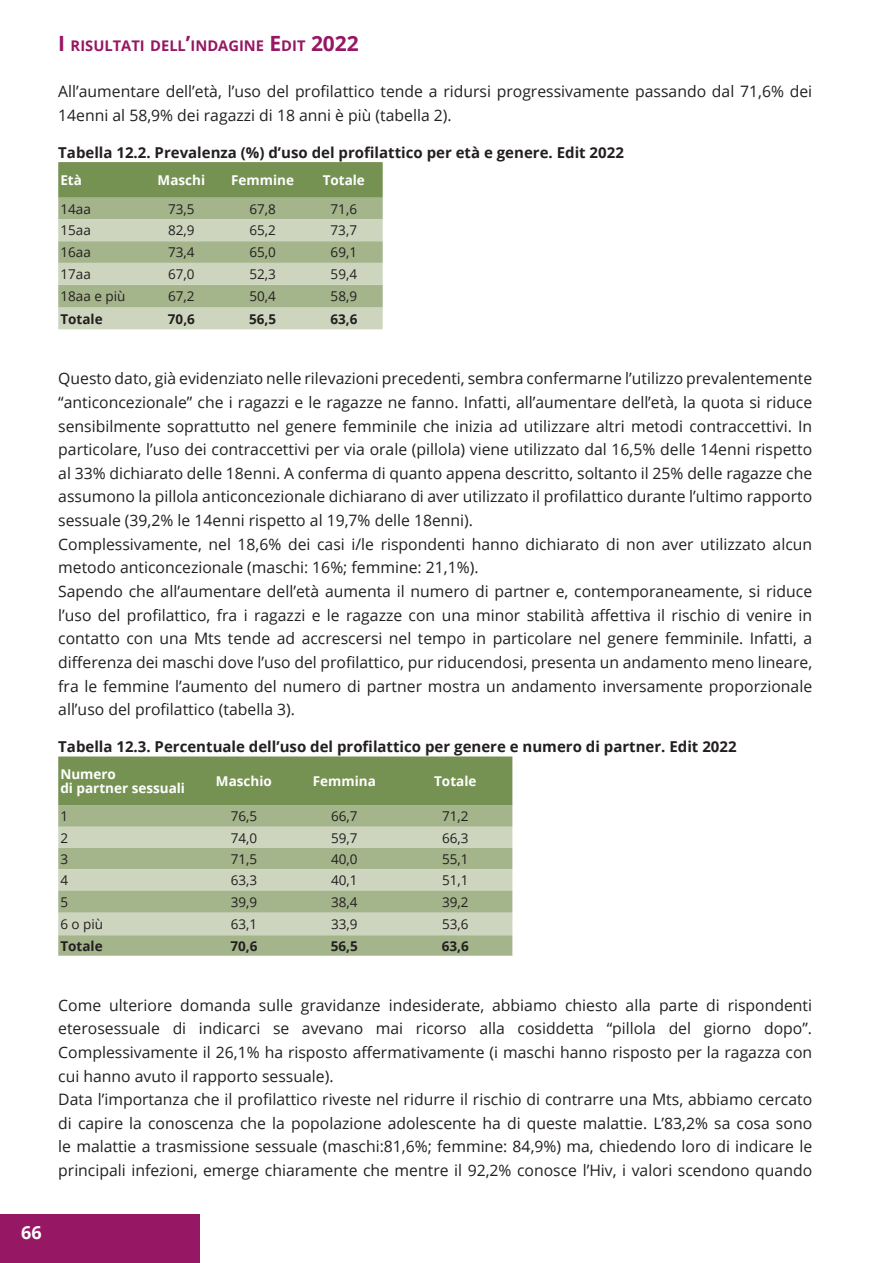
<style>
.page{position:relative;width:893px;height:1263px;background:#fff}
.page>*{position:absolute;margin:0;border:0;box-sizing:border-box;transform-origin:0 0}
.t1{font:700 18px "Open Sans";color:#fff}
.t2{font:15.75px/23.7px "Open Sans";color:#231f20}
.t3{font:700 15px "Open Sans";color:#231f20}
.t4{font:700 14.7px "Open Sans";color:#961763}
.t5{font:13.5px "Open Sans";color:#231f20}
.t6{font:700 13.5px/13.5px "Open Sans";color:#fff}
.t7{font:700 13.5px "Open Sans";color:#231f20}
.s1{font-size:21px}
</style>
<div class="page">
<div style="left:0;top:1214px;width:200px;height:49px;background:#961763"></div>
<svg style="left:58px;top:162px;width:325px;height:167px;background:#abba95"></svg>
<div style="left:58px;top:756px;width:454px;height:50px;background:#769253"></div>
<svg style="left:58px;top:806px;width:454px;height:150px;background:#a5b58d"></svg>
<svg style="left:58px;top:827px;width:454px;height:108px;background:#bcc8aa"></svg>
<p class="t4" style="left:58px;top:35px;width:302px"><span class="s1">I</span> RISULTATI DELL<span class="s1">’</span>I NDAGI NE <span class="s1">E</span> DIT <span class="s1">2022</span></p>
<p class="t2" style="left:58px;top:79px;width:755px">All’aumentare dell’età, l’uso del profilattico tende a ridursi progressivamente passando dal 71,6% dei<br>14enni al 58,9% dei ragazzi di 18 anni è più (tabella 2).</p>
<p class="t3" style="left:58px;top:142px;width:567px">Tabella 12.2. Prevalenza (%) d’uso del profilattico per età e genere. Edit 2022</p>
<p class="t6" style="left:60px;top:173px;width:23px">Età</p>
<p class="t6" style="left:158px;top:173px;width:49px">Maschi</p>
<p class="t6" style="left:231px;top:173px;width:64px">Femmine</p>
<p class="t6" style="left:323px;top:173px;width:44px">Totale</p>
<p class="t5" style="left:60px;top:200px;width:32px">14aa</p>
<p class="t5" style="left:168px;top:200px;width:28px">73,5</p>
<p class="t5" style="left:249px;top:200px;width:28px">67,8</p>
<p class="t5" style="left:331px;top:200px;width:28px">71,6</p>
<p class="t5" style="left:60px;top:221px;width:32px">15aa</p>
<p class="t5" style="left:168px;top:221px;width:28px">82,9</p>
<p class="t5" style="left:249px;top:221px;width:28px">65,2</p>
<p class="t5" style="left:331px;top:221px;width:28px">73,7</p>
<p class="t5" style="left:60px;top:243px;width:32px">16aa</p>
<p class="t5" style="left:168px;top:243px;width:28px">73,4</p>
<p class="t5" style="left:249px;top:243px;width:28px">65,0</p>
<p class="t5" style="left:331px;top:243px;width:28px">69,1</p>
<p class="t5" style="left:60px;top:265px;width:32px">17aa</p>
<p class="t5" style="left:168px;top:265px;width:28px">67,0</p>
<p class="t5" style="left:249px;top:265px;width:28px">52,3</p>
<p class="t5" style="left:331px;top:265px;width:28px">59,4</p>
<p class="t5" style="left:60px;top:287px;width:67px">18aa e più</p>
<p class="t5" style="left:168px;top:287px;width:28px">67,2</p>
<p class="t5" style="left:249px;top:287px;width:28px">50,4</p>
<p class="t5" style="left:331px;top:287px;width:28px">58,9</p>
<p class="t7" style="left:60px;top:309px;width:44px">Totale</p>
<p class="t7" style="left:168px;top:309px;width:29px">70,6</p>
<p class="t7" style="left:249px;top:309px;width:29px">56,5</p>
<p class="t7" style="left:330px;top:309px;width:29px">63,6</p>
<p class="t2" style="left:58px;top:366px;width:755px">Questo dato, già evidenziato nelle rilevazioni precedenti, sembra confermarne l’utilizzo prevalentemente “anticoncezionale” che i ragazzi e le ragazze ne fanno. Infatti, all’aumentare dell’età, la quota si riduce sensibilmente soprattutto nel genere femminile che inizia ad utilizzare altri metodi contraccettivi. In particolare, l’uso dei contraccettivi per via orale (pillola) viene utilizzato dal 16,5% delle 14enni rispetto al 33% dichiarato delle 18enni. A conferma di quanto appena descritto, soltanto il 25% delle ragazze che assumono la pillola anticoncezionale dichiarano di aver utilizzato il profilattico durante l’ultimo rapporto sessuale (39,2% le 14enni rispetto al 19,7% delle 18enni).<br>Complessivamente, nel 18,6% dei casi i/le rispondenti hanno dichiarato di non aver utilizzato alcun metodo anticoncezionale (maschi: 16%; femmine: 21,1%).<br>Sapendo che all’aumentare dell’età aumenta il numero di partner e, contemporaneamente, si riduce l’uso del profilattico, fra i ragazzi e le ragazze con una minor stabilità affettiva il rischio di venire in contatto con una Mts tende ad accrescersi nel tempo in particolare nel genere femminile. Infatti, a differenza dei maschi dove l’uso del profilattico, pur riducendosi, presenta un andamento meno lineare, fra le femmine l’aumento del numero di partner mostra un andamento inversamente proporzionale all’uso del profilattico (tabella 3).</p>
<p class="t3" style="left:58px;top:736px;width:680px">Tabella 12.3. Percentuale dell’uso del profilattico per genere e numero di partner. Edit 2022</p>
<p class="t6" style="left:60px;top:767px;width:126px">Numero<br>di partner sessuali</p>
<p class="t6" style="left:216px;top:774px;width:57px">Maschio</p>
<p class="t6" style="left:313px;top:774px;width:65px">Femmina</p>
<p class="t6" style="left:434px;top:774px;width:44px">Totale</p>
<p class="t5" style="left:60px;top:807px;width:9px">1</p>
<p class="t5" style="left:231px;top:807px;width:28px">76,5</p>
<p class="t5" style="left:331px;top:807px;width:28px">66,7</p>
<p class="t5" style="left:442px;top:807px;width:28px">71,2</p>
<p class="t5" style="left:60px;top:828px;width:9px">2</p>
<p class="t5" style="left:231px;top:828px;width:28px">74,0</p>
<p class="t5" style="left:331px;top:828px;width:28px">59,7</p>
<p class="t5" style="left:442px;top:828px;width:28px">66,3</p>
<p class="t5" style="left:60px;top:849px;width:9px">3</p>
<p class="t5" style="left:231px;top:849px;width:28px">71,5</p>
<p class="t5" style="left:331px;top:849px;width:28px">40,0</p>
<p class="t5" style="left:442px;top:849px;width:28px">55,1</p>
<p class="t5" style="left:60px;top:871px;width:9px">4</p>
<p class="t5" style="left:231px;top:871px;width:28px">63,3</p>
<p class="t5" style="left:331px;top:871px;width:28px">40,1</p>
<p class="t5" style="left:442px;top:871px;width:28px">51,1</p>
<p class="t5" style="left:60px;top:892px;width:9px">5</p>
<p class="t5" style="left:231px;top:892px;width:28px">39,9</p>
<p class="t5" style="left:331px;top:892px;width:28px">38,4</p>
<p class="t5" style="left:442px;top:892px;width:28px">39,2</p>
<p class="t5" style="left:60px;top:915px;width:44px">6 o più</p>
<p class="t5" style="left:231px;top:915px;width:28px">63,1</p>
<p class="t5" style="left:331px;top:915px;width:28px">33,9</p>
<p class="t5" style="left:442px;top:915px;width:28px">53,6</p>
<p class="t7" style="left:60px;top:936px;width:44px">Totale</p>
<p class="t7" style="left:230px;top:936px;width:29px">70,6</p>
<p class="t7" style="left:331px;top:936px;width:29px">56,5</p>
<p class="t7" style="left:442px;top:936px;width:29px">63,6</p>
<p class="t2" style="left:58px;top:993px;width:755px">Come ulteriore domanda sulle gravidanze indesiderate, abbiamo chiesto alla parte di rispondenti eterosessuale di indicarci se avevano mai ricorso alla cosiddetta “pillola del giorno dopo”.<br>Complessivamente il 26,1% ha risposto affermativamente (i maschi hanno risposto per la ragazza con cui hanno avuto il rapporto sessuale).<br>Data l’importanza che il profilattico riveste nel ridurre il rischio di contrarre una Mts, abbiamo cercato di capire la conoscenza che la popolazione adolescente ha di queste malattie. L’83,2% sa cosa sono le malattie a trasmissione sessuale (maschi:81,6%; femmine: 84,9%) ma, chiedendo loro di indicare le principali infezioni, emerge chiaramente che mentre il 92,2% conosce l’Hiv, i valori scendono quando</p>
<p class="t1" style="left:21px;top:1220px;width:22px">66</p>
</div>
